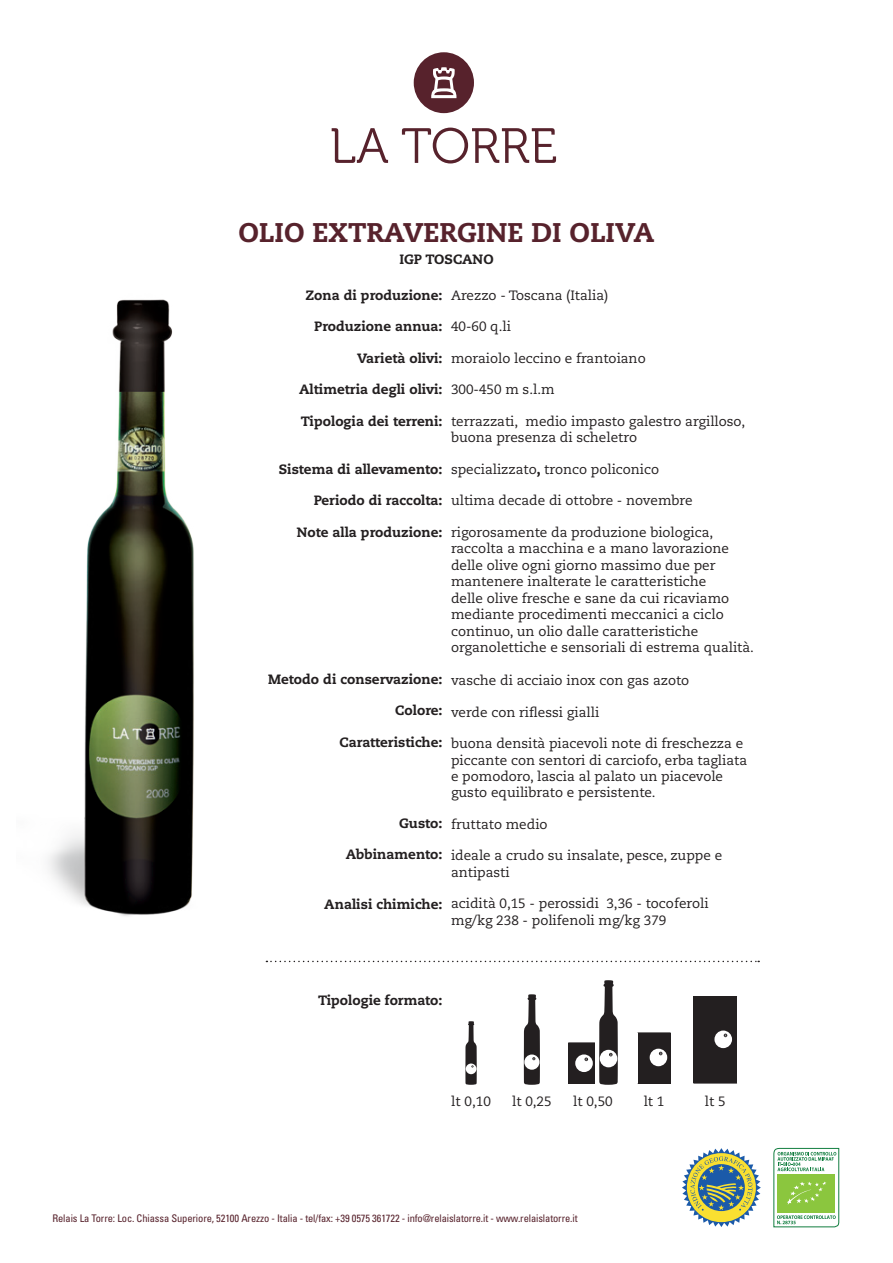
<style>
.page{position:relative;width:893px;height:1263px;background:#fff}
.page>*{position:absolute;margin:0;border:0;box-sizing:border-box;transform-origin:0 0}
.t1{font:800 27px "Caecilia LT Std";color:#57222c}
.t2{font:13.5px/16.5px "Caecilia LT Std";color:#231f20}
.t3{font:800 13.5px "Caecilia LT Std";color:#231f20}
.t4{font:condensed 10.5px "Univers LT Std";letter-spacing:-.01em;color:#57222c}
.s1{font-weight:800}
</style>
<div class="page">
<svg style="left:332px;top:128px;width:224px;height:35px"></svg>
<div style="left:414px;top:52px;width:60px;height:61px;background:#57222c;border-radius:50%"></div>
<svg style="left:431px;top:67px;width:25px;height:31px"></svg>
<svg style="left:524px;top:994px;width:16px;height:91px"></svg>
<svg style="left:465px;top:1021px;width:12px;height:64px"></svg>
<svg style="left:568px;top:980px;width:50px;height:105px"></svg>
<div style="left:638px;top:1033px;width:32px;height:50px;background:#231f20"></div>
<svg style="left:637px;top:1032px;width:34px;height:1px"></svg>
<svg style="left:637px;top:1083px;width:34px;height:1px"></svg>
<div style="left:650px;top:1049px;width:17px;height:17px;background:#fff;border-radius:50%"></div>
<div style="left:694px;top:996px;width:43px;height:87px;background:#231f20"></div>
<svg style="left:693px;top:1083px;width:44px;height:1px"></svg>
<div style="left:714px;top:1030px;width:18px;height:18px;background:#fff;border-radius:50%"></div>
<svg style="left:724px;top:1033px;width:3px;height:4px"></svg>
<svg style="left:682px;top:1148px;width:79px;height:79px"></svg>
<svg style="left:266px;top:961px;width:493px;height:1px"></svg>
<svg style="left:773px;top:1148px;width:66px;height:79px"></svg>
<img style="left:48px;top:299px;width:146px;height:617px">
<h1 class="t1" style="left:238px;top:215px;width:418px">OLIO EXTRAVERGINE DI OLIVA</h1>
<p class="t3" style="left:399px;top:251px;width:96px">IGP TOSCANO</p>
<p class="t3" style="left:305px;top:286px;width:138px">Zona di produzione:</p>
<p class="t3" style="left:314px;top:318px;width:130px">Produzione annua:</p>
<p class="t3" style="left:357px;top:349px;width:87px">Varietà olivi:</p>
<p class="t3" style="left:299px;top:381px;width:145px">Altimetria degli olivi:</p>
<p class="t3" style="left:301px;top:412px;width:143px">Tipologia dei terreni:</p>
<p class="t3" style="left:279px;top:460px;width:165px">Sistema di allevamento:</p>
<p class="t3" style="left:314px;top:492px;width:130px">Periodo di raccolta:</p>
<p class="t3" style="left:297px;top:523px;width:147px">Note alla produzione:</p>
<p class="t3" style="left:268px;top:670px;width:176px">Metodo di conservazione:</p>
<p class="t3" style="left:395px;top:702px;width:49px">Colore:</p>
<p class="t3" style="left:340px;top:733px;width:104px">Caratteristiche:</p>
<p class="t3" style="left:399px;top:814px;width:45px">Gusto:</p>
<p class="t3" style="left:346px;top:846px;width:98px">Abbinamento:</p>
<p class="t3" style="left:324px;top:895px;width:120px">Analisi chimiche:</p>
<p class="t2" style="left:451px;top:287px;width:159px">Arezzo - Toscana (Italia)</p>
<p class="t2" style="left:451px;top:318px;width:62px">40-60 q.li</p>
<p class="t2" style="left:451px;top:350px;width:196px">moraiolo leccino e frantoiano</p>
<p class="t2" style="left:451px;top:381px;width:105px">300-450 m s.l.m</p>
<p class="t2" style="left:451px;top:413px;width:296px">terrazzati, medio impasto galestro argilloso, buona presenza di scheletro</p>
<p class="t2" style="left:451px;top:461px;width:210px">specializzato<span class="s1">,</span> tronco policonico</p>
<p class="t2" style="left:451px;top:492px;width:243px">ultima decade di ottobre - novembre</p>
<p class="t2" style="left:451px;top:524px;width:304px">rigorosamente da produzione biologica, raccolta a macchina e a mano lavorazione delle olive ogni giorno massimo due per mantenere inalterate le caratteristiche<br>delle olive fresche e sane da cui ricaviamo mediante procedimenti meccanici a ciclo continuo, un olio dalle caratteristiche organolettiche e sensoriali di estrema qualità.</p>
<p class="t2" style="left:451px;top:672px;width:240px">vasche di acciaio inox con gas azoto</p>
<p class="t2" style="left:451px;top:704px;width:150px">verde con riflessi gialli</p>
<p class="t2" style="left:451px;top:735px;width:298px">buona densità piacevoli note di freschezza e piccante con sentori di carciofo, erba tagliata e pomodoro, lascia al palato un piacevole gusto equilibrato e persistente.</p>
<p class="t2" style="left:451px;top:816px;width:98px">fruttato medio</p>
<p class="t2" style="left:451px;top:848px;width:273px">ideale a crudo su insalate, pesce, zuppe e antipasti</p>
<p class="t2" style="left:451px;top:896px;width:259px">acidità 0,15 - perossidi 3,36 - tocoferoli mg/kg 238 - polifenoli mg/kg 379</p>
<p class="t3" style="left:318px;top:991px;width:126px">Tipologie formato:</p>
<p class="t2" style="left:451px;top:1094px;width:41px">lt 0,10</p>
<p class="t2" style="left:512px;top:1094px;width:41px">lt 0,25</p>
<p class="t2" style="left:573px;top:1094px;width:41px">lt 0,50</p>
<p class="t2" style="left:644px;top:1094px;width:22px">lt 1</p>
<p class="t2" style="left:705px;top:1094px;width:22px">lt 5</p>
<p class="t4" style="left:52px;top:1212px;width:527px">Relais La Torre: Loc. Chiassa Superiore, 52100 Arezzo - Italia - tel/fax: +39 0575 361722 - info@relaislatorre.it - www.relaislatorre.it</p>
</div>
